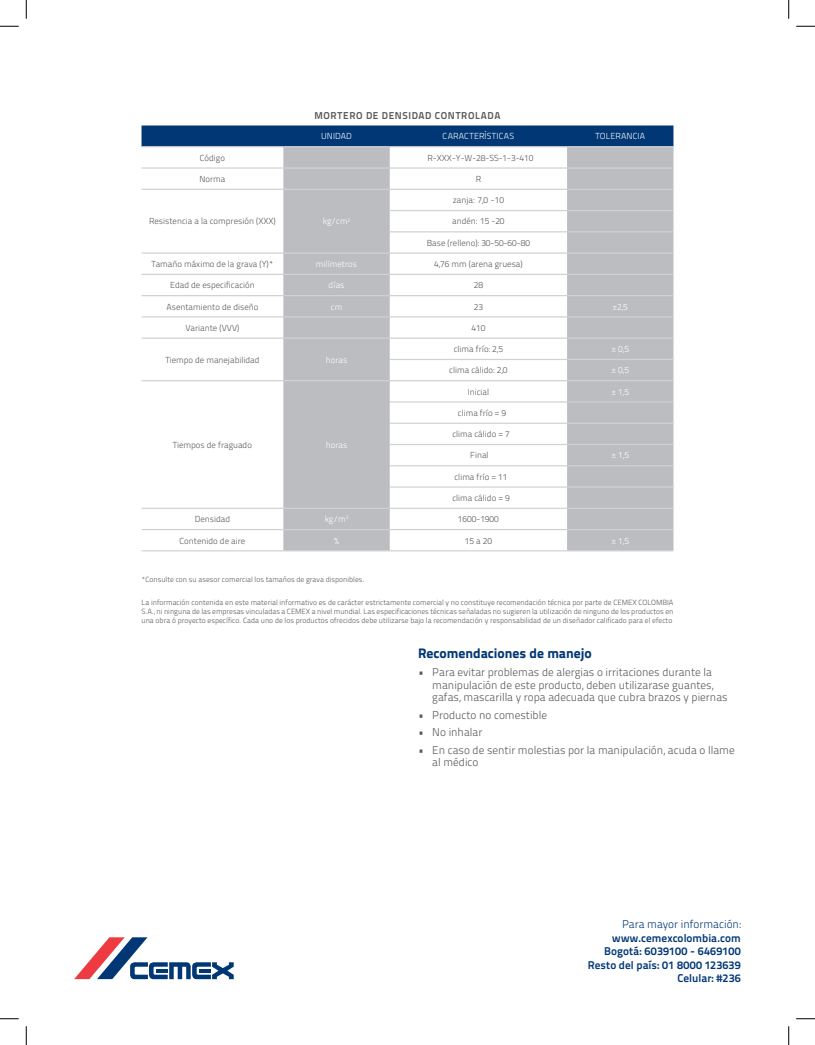
<style>
.page{position:relative;width:815px;height:1045px;background:#fff}
.page>*{position:absolute;margin:0;border:0;box-sizing:border-box;transform-origin:0 0}
.t1{font:800 13.75px "Titillium Text 22 L";color:#013775}
.t2{font:300 11.25px/12.5px "Titillium Text 22 L";color:#57585a}
.t3{font:700 11.25px/13.5px "Titillium Text 22 L";letter-spacing:.01em;color:#013775;text-align:right}
.t4{font:300 11.25px "Titillium Text 22 L";color:#013775}
.t5{font:700 10px "Titillium Text 22 L";letter-spacing:.06em;color:#57585a}
.t6{font:300 8.75px "Titillium Text 22 L";color:#57585a}
.t7{font:300 8.75px "Titillium Text 22 L";letter-spacing:.005em;color:#fff}
.t8{font:300 8.75px "Titillium Text 22 L";letter-spacing:.03em;color:#fff}
.t9{font:300 7.5px/9px "Titillium Text 22 L";color:#57585a;text-align:justify}
</style>
<div class="page">
<svg style="left:74px;top:937px;width:160px;height:42px"></svg>
<div style="left:141px;top:125px;width:532px;height:21px;background:#013775"></div>
<svg style="left:141px;top:147px;width:142px;height:361px"></svg>
<svg style="left:283px;top:147px;width:390px;height:403px;fill:#bcbdc0"></svg>
<hr style="left:141px;top:167px;width:142px;height:2px;background:#d1d2d4">
<hr style="left:283px;top:167px;width:106px;height:2px;background:#d1d2d4">
<hr style="left:389px;top:167px;width:178px;height:2px;background:#d1d2d4">
<hr style="left:567px;top:167px;width:106px;height:2px;background:#d1d2d4">
<hr style="left:389px;top:189px;width:178px;height:1px;background:#d1d2d4">
<hr style="left:567px;top:189px;width:106px;height:1px;background:#d1d2d4">
<hr style="left:389px;top:210px;width:178px;height:1px;background:#d1d2d4">
<hr style="left:567px;top:210px;width:106px;height:1px;background:#d1d2d4">
<hr style="left:389px;top:231px;width:178px;height:1px;background:#d1d2d4">
<hr style="left:567px;top:231px;width:106px;height:1px;background:#d1d2d4">
<hr style="left:389px;top:252px;width:178px;height:2px;background:#d1d2d4">
<hr style="left:567px;top:252px;width:106px;height:2px;background:#d1d2d4">
<hr style="left:141px;top:274px;width:142px;height:1px;background:#d1d2d4">
<hr style="left:283px;top:274px;width:106px;height:1px;background:#d1d2d4">
<hr style="left:389px;top:274px;width:178px;height:1px;background:#d1d2d4">
<hr style="left:567px;top:274px;width:106px;height:1px;background:#d1d2d4">
<hr style="left:141px;top:295px;width:142px;height:1px;background:#d1d2d4">
<hr style="left:283px;top:295px;width:106px;height:1px;background:#d1d2d4">
<hr style="left:389px;top:295px;width:178px;height:1px;background:#d1d2d4">
<hr style="left:567px;top:295px;width:106px;height:1px;background:#d1d2d4">
<hr style="left:141px;top:316px;width:142px;height:1px;background:#d1d2d4">
<hr style="left:283px;top:316px;width:106px;height:1px;background:#d1d2d4">
<hr style="left:389px;top:316px;width:178px;height:1px;background:#d1d2d4">
<hr style="left:567px;top:316px;width:106px;height:1px;background:#d1d2d4">
<hr style="left:389px;top:337px;width:178px;height:2px;background:#d1d2d4">
<hr style="left:567px;top:337px;width:106px;height:2px;background:#d1d2d4">
<hr style="left:389px;top:359px;width:178px;height:1px;background:#d1d2d4">
<hr style="left:567px;top:359px;width:106px;height:1px;background:#d1d2d4">
<hr style="left:389px;top:380px;width:178px;height:1px;background:#d1d2d4">
<hr style="left:567px;top:380px;width:106px;height:1px;background:#d1d2d4">
<hr style="left:389px;top:401px;width:178px;height:1px;background:#d1d2d4">
<hr style="left:567px;top:401px;width:106px;height:1px;background:#d1d2d4">
<hr style="left:389px;top:422px;width:178px;height:2px;background:#d1d2d4">
<hr style="left:567px;top:422px;width:106px;height:2px;background:#d1d2d4">
<hr style="left:389px;top:444px;width:178px;height:1px;background:#d1d2d4">
<hr style="left:567px;top:444px;width:106px;height:1px;background:#d1d2d4">
<hr style="left:389px;top:465px;width:178px;height:1px;background:#d1d2d4">
<hr style="left:567px;top:465px;width:106px;height:1px;background:#d1d2d4">
<hr style="left:389px;top:486px;width:178px;height:2px;background:#d1d2d4">
<hr style="left:567px;top:486px;width:106px;height:2px;background:#d1d2d4">
<hr style="left:389px;top:508px;width:178px;height:1px;background:#d1d2d4">
<hr style="left:567px;top:508px;width:106px;height:1px;background:#d1d2d4">
<hr style="left:141px;top:529px;width:142px;height:1px;background:#d1d2d4">
<hr style="left:283px;top:529px;width:106px;height:1px;background:#d1d2d4">
<hr style="left:389px;top:529px;width:178px;height:1px;background:#d1d2d4">
<hr style="left:567px;top:529px;width:106px;height:1px;background:#d1d2d4">
<hr style="left:141px;top:550px;width:142px;height:1px;background:#d1d2d4">
<hr style="left:389px;top:550px;width:178px;height:1px;background:#d1d2d4">
<hr style="left:141px;top:189px;width:142px;height:1px;background:#d1d2d4">
<hr style="left:141px;top:252px;width:142px;height:2px;background:#d1d2d4">
<hr style="left:283px;top:189px;width:106px;height:1px;background:#d1d2d4">
<hr style="left:283px;top:252px;width:106px;height:2px;background:#d1d2d4">
<hr style="left:141px;top:337px;width:142px;height:2px;background:#d1d2d4">
<hr style="left:283px;top:337px;width:106px;height:2px;background:#d1d2d4">
<hr style="left:141px;top:380px;width:142px;height:1px;background:#d1d2d4">
<hr style="left:141px;top:508px;width:142px;height:1px;background:#d1d2d4">
<hr style="left:283px;top:380px;width:106px;height:1px;background:#d1d2d4">
<hr style="left:283px;top:508px;width:106px;height:1px;background:#d1d2d4">
<hr style="left:567px;top:550px;width:106px;height:1px;background:#d1d2d4">
<hr style="left:141px;top:146px;width:142px;height:1px;background:#d1d2d4">
<hr style="left:389px;top:146px;width:178px;height:1px;background:#d1d2d4">
<hr style="left:567px;top:146px;width:106px;height:1px;background:#d1d2d4">
<hr style="left:283px;top:146px;width:106px;height:1px;background:#d1d2d4">
<hr style="left:283px;top:550px;width:106px;height:1px;background:#d1d2d4">
<svg style="left:0;top:25px;width:19px;height:2px"></svg>
<svg style="left:796px;top:25px;width:18px;height:2px"></svg>
<svg style="left:0;top:1018px;width:19px;height:1px"></svg>
<svg style="left:796px;top:1018px;width:18px;height:1px"></svg>
<svg style="left:25px;top:0;width:2px;height:19px"></svg>
<svg style="left:25px;top:1026px;width:2px;height:19px"></svg>
<svg style="left:788px;top:0;width:1px;height:19px"></svg>
<svg style="left:788px;top:1026px;width:1px;height:19px"></svg>
<h3 class="t5" style="left:314px;top:107px;width:187px">MORTERO DE DENSIDAD CONTROLADA</h3>
<p class="t7" style="left:321px;top:130px;width:32px">UNIDAD</p>
<p class="t8" style="left:442px;top:130px;width:73px">CARACTERÍSTICAS</p>
<p class="t7" style="left:595px;top:130px;width:51px">TOLERANCIA</p>
<p class="t6" style="left:200px;top:151px;width:27px">Código</p>
<p class="t6" style="left:427px;top:151px;width:107px">R-XXX-Y-W-28-SS-1-3-410</p>
<p class="t6" style="left:199px;top:172px;width:27px">Norma</p>
<p class="t6" style="left:475px;top:172px;width:7px">R</p>
<p class="t6" style="left:149px;top:215px;width:128px">Resistencia a la compresión (XXX)</p>
<p class="t7" style="left:323px;top:215px;width:29px">kg/cm<sup>2</sup></p>
<p class="t6" style="left:452px;top:194px;width:53px">zanja: 7,0 -10</p>
<p class="t6" style="left:452px;top:215px;width:54px">andén: 15 -20</p>
<p class="t6" style="left:426px;top:236px;width:105px">Base (relleno): 30-50-60-80</p>
<p class="t6" style="left:151px;top:257px;width:123px">Tamaño máximo de la grava (Y)*</p>
<p class="t7" style="left:316px;top:257px;width:43px">milímetros</p>
<p class="t6" style="left:434px;top:257px;width:90px">4,76 mm (arena gruesa)</p>
<p class="t6" style="left:170px;top:279px;width:86px">Edad de especificación</p>
<p class="t7" style="left:328px;top:279px;width:17px">días</p>
<p class="t6" style="left:473px;top:279px;width:11px">28</p>
<p class="t6" style="left:166px;top:300px;width:93px">Asentamiento de diseño</p>
<p class="t7" style="left:331px;top:300px;width:13px">cm</p>
<p class="t6" style="left:473px;top:300px;width:11px">23</p>
<p class="t7" style="left:612px;top:300px;width:17px">±2,5</p>
<p class="t6" style="left:185px;top:321px;width:55px">Variante (VVV)</p>
<p class="t6" style="left:471px;top:321px;width:15px">410</p>
<p class="t6" style="left:165px;top:353px;width:96px">Tiempo de manejabilidad</p>
<p class="t7" style="left:326px;top:353px;width:23px">horas</p>
<p class="t6" style="left:453px;top:343px;width:51px">clima frío: 2,5</p>
<p class="t7" style="left:611px;top:343px;width:19px">± 0,5</p>
<p class="t6" style="left:449px;top:364px;width:60px">clima cálido: 2,0</p>
<p class="t7" style="left:611px;top:364px;width:19px">± 0,5</p>
<p class="t6" style="left:173px;top:438px;width:81px">Tiempos de fraguado</p>
<p class="t7" style="left:326px;top:438px;width:23px">horas</p>
<p class="t6" style="left:467px;top:385px;width:23px">Inicial</p>
<p class="t7" style="left:611px;top:385px;width:19px">± 1,5</p>
<p class="t6" style="left:457px;top:406px;width:50px">clima frío = 9</p>
<p class="t6" style="left:452px;top:428px;width:59px">clima cálido = 7</p>
<p class="t6" style="left:470px;top:449px;width:20px">Final</p>
<p class="t7" style="left:611px;top:449px;width:19px">± 1,5</p>
<p class="t6" style="left:454px;top:470px;width:55px">clima frío = 11</p>
<p class="t6" style="left:452px;top:491px;width:59px">clima cálido = 9</p>
<p class="t6" style="left:195px;top:513px;width:37px">Densidad</p>
<p class="t7" style="left:324px;top:513px;width:25px">kg/m<sup>3</sup></p>
<p class="t6" style="left:458px;top:513px;width:42px">1600-1900</p>
<p class="t6" style="left:179px;top:534px;width:67px">Contenido de aire</p>
<p class="t7" style="left:334px;top:534px;width:6px">%</p>
<p class="t6" style="left:464px;top:534px;width:29px">15 a 20</p>
<p class="t7" style="left:611px;top:534px;width:19px">± 1,5</p>
<p class="t9" style="left:141px;top:574px;width:224px">*Consulte con su asesor comercial los tamaños de grava disponibles.</p>
<p class="t9" style="left:141px;top:598px;width:533px">La información contenida en este material informativo es de carácter estrictamente comercial y no constituye recomendación técnica por parte de CEMEX COLOMBIA S.A., ni ninguna de las empresas vinculadas a CEMEX a nivel mundial. Las especificaciones técnicas señaladas no sugieren la utilización de ninguno de los productos en una obra ó proyecto específico. Cada uno de los productos ofrecidos debe utilizarse bajo la recomendación y responsabilidad de un diseñador calificado para el efecto</p>
<h1 class="t1" style="left:418px;top:643px;width:175px">Recomendaciones de manejo</h1>
<h2 class="t2" style="left:432px;top:665px;width:297px;text-indent:-14px">• Para evitar problemas de alergias o irritaciones durante la manipulación de este producto, deben utilizarase guantes, gafas, mascarilla y ropa adecuada que cubra brazos y piernas</h2>
<h2 class="t2" style="left:418px;top:708px;width:130px">• Producto no comestible</h2>
<h2 class="t2" style="left:418px;top:725px;width:66px">• No inhalar</h2>
<h2 class="t2" style="left:432px;top:743px;width:304px;text-indent:-14px">• En caso de sentir molestias por la manipulación, acuda o llame al médico</h2>
<h2 class="t4" style="left:622px;top:916px;width:120px">Para mayor información:</h2>
<h2 class="t3" style="left:587px;top:930px;width:154px">www.cemexcolombia.com<br>Bogotá: 6039100 - 6469100<br>Resto del país: 01 8000 123639<br>Celular: #236</h2>
</div>
